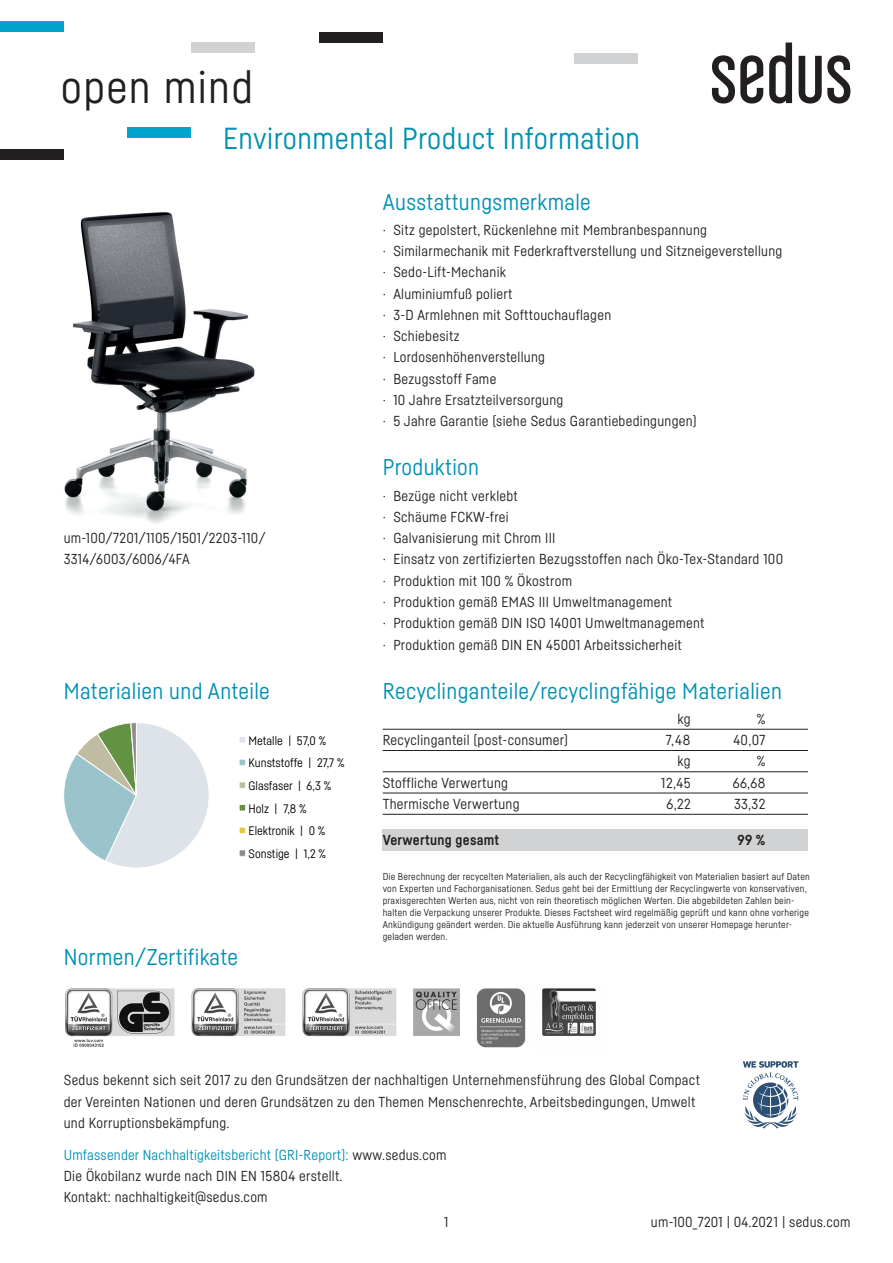
<style>
.page{position:relative;width:893px;height:1263px;background:#fff}
.page>*{position:absolute;margin:0;border:0;box-sizing:border-box;transform-origin:0 0}
.t1{font:45px "Sedus Sans";letter-spacing:.03em;color:#231f20}
.t2{font:30px "Sedus Sans";letter-spacing:.015em;color:#0091b2}
.t3{font:22.5px "Sedus Sans";letter-spacing:.015em;color:#0091b2}
.t4{font:14.25px/21.3px "Sedus Sans";letter-spacing:.02em;color:#231f20}
.t5{font:700 14.25px "Sedus Sans";letter-spacing:.02em;color:#231f20}
.t6{font:12.15px/22.6px "Sedus Sans";color:#000}
.t7{font:9.75px/12px "Sedus Sans";letter-spacing:.02em;color:#231f20}
.s1{color:#0091b2}
</style>
<div class="page">
<div style="left:383px;top:829px;width:425px;height:21px;background:#d1d2d4"></div>
<img style="left:64px;top:212px;width:191px;height:312px">
<svg style="left:712px;top:55px;width:51px;height:49px"></svg>
<svg style="left:769px;top:43px;width:23px;height:61px"></svg>
<svg style="left:799px;top:55px;width:51px;height:49px"></svg>
<img style="left:65px;top:988px;width:531px;height:60px">
<svg style="left:743px;top:1061px;width:55px;height:68px"></svg>
<hr style="left:383px;top:729px;width:425px;height:1px;background:#231f20">
<hr style="left:383px;top:750px;width:425px;height:1px;background:#231f20">
<hr style="left:383px;top:771px;width:425px;height:1px;background:#231f20">
<hr style="left:383px;top:793px;width:425px;height:1px;background:#231f20">
<hr style="left:383px;top:814px;width:425px;height:1px;background:#231f20">
<div style="left:0;top:21px;width:64px;height:11px;background:#00a5cb"></div>
<div style="left:191px;top:43px;width:64px;height:10px;background:#d1d2d4"></div>
<div style="left:574px;top:53px;width:64px;height:11px;background:#d1d2d4"></div>
<div style="left:128px;top:128px;width:63px;height:10px;background:#00a5cb"></div>
<div style="left:0;top:149px;width:64px;height:10px;background:#231f20"></div>
<div style="left:319px;top:32px;width:64px;height:11px;background:#231f20"></div>
<svg style="left:64px;top:722px;width:182px;height:146px"></svg>
<h1 class="t1" style="left:61px;top:59px;width:194px">open mind</h1>
<h2 class="t2" style="left:223px;top:120px;width:418px">Environmental Product Information</h2>
<h3 class="t3" style="left:383px;top:188px;width:210px">Ausstattungsmerkmale</h3>
<p class="t4" style="left:383px;top:219px;width:401px">· Sitz gepolstert, Rückenlehne mit Membranbespannung<br>· Similarmechanik mit Federkraftverstellung und Sitzneigeverstellung · Sedo-Lift-Mechanik<br>· Aluminiumfuß poliert<br>· 3-D Armlehnen mit Softtouchauflagen<br>· Schiebesitz<br>· Lordosenhöhenverstellung<br>· Bezugsstoff Fame<br>· 10 Jahre Ersatzteilversorgung<br>· 5 Jahre Garantie (siehe Sedus Garantiebedingungen)</p>
<p class="t4" style="left:64px;top:527px;width:203px">um-100/7201/1105/1501/2203-110/<br>3314/6003/6006/4FA</p>
<h3 class="t3" style="left:64px;top:677px;width:207px">Materialien und Anteile</h3>
<p class="t6" style="left:249px;top:729px;width:97px">Metalle | 57,0 %<br>Kunststoffe | 27,7 %<br>Glasfaser | 6,3 %<br>Holz | 7,8 %<br>Elektronik | 0 %<br>Sonstige | 1,2 %</p>
<h3 class="t3" style="left:64px;top:943px;width:176px">Normen/Zertifikate</h3>
<h3 class="t3" style="left:383px;top:454px;width:98px">Produktion</h3>
<p class="t4" style="left:383px;top:485px;width:402px">· Bezüge nicht verklebt<br>· Schäume FCKW-frei<br>· Galvanisierung mit Chrom III<br>· Einsatz von zertifizierten Bezugsstoffen nach Öko-Tex-Standard 100 · Produktion mit 100 % Ökostrom<br>· Produktion gemäß EMAS III Umweltmanagement<br>· Produktion gemäß DIN ISO 14001 Umweltmanagement<br>· Produktion gemäß DIN EN 45001 Arbeitssicherheit</p>
<h3 class="t3" style="left:383px;top:677px;width:401px">Recyclinganteile/recyclingfähige Materialien</h3>
<p class="t4" style="left:678px;top:708px;width:15px">kg</p>
<p class="t4" style="left:757px;top:708px;width:10px">%</p>
<p class="t4" style="left:383px;top:729px;width:187px">Recyclinganteil (post-consumer)</p>
<p class="t4" style="left:666px;top:729px;width:26px">7,48</p>
<p class="t4" style="left:733px;top:729px;width:34px">40,07</p>
<p class="t4" style="left:678px;top:750px;width:15px">kg</p>
<p class="t4" style="left:757px;top:750px;width:10px">%</p>
<p class="t4" style="left:383px;top:772px;width:127px">Stoffliche Verwertung</p>
<p class="t4" style="left:661px;top:772px;width:31px">12,45</p>
<p class="t4" style="left:733px;top:772px;width:34px">66,68</p>
<p class="t4" style="left:383px;top:793px;width:138px">Thermische Verwertung</p>
<p class="t4" style="left:666px;top:793px;width:26px">6,22</p>
<p class="t4" style="left:734px;top:793px;width:33px">33,32</p>
<p class="t5" style="left:383px;top:831px;width:118px">Verwertung gesamt</p>
<p class="t5" style="left:737px;top:831px;width:29px">99 %</p>
<p class="t7" style="left:383px;top:870px;width:429px">Die Berechnung der recycelten Materialien, als auch der Recyclingfähigkeit von Materialien basiert auf Daten von Experten und Fachorganisationen. Sedus geht bei der Ermittlung der Recyclingwerte von konservativen, praxisgerechten Werten aus, nicht von rein theoretisch möglichen Werten. Die abgebildeten Zahlen bein&shy;halten die Verpackung unserer Produkte. Dieses Factsheet wird regelmäßig geprüft und kann ohne vorherige Ankündigung geändert werden. Die aktuelle Ausführung kann jederzeit von unserer Homepage herunter&shy;geladen werden.</p>
<p class="t4" style="left:64px;top:1069px;width:638px">Sedus bekennt sich seit 2017 zu den Grundsätzen der nachhaltigen Unternehmensführung des Global Compact der Vereinten Nationen und deren Grundsätzen zu den Themen Menschenrechte, Arbeitsbedingungen, Umwelt und Korruptionsbekämpfung.</p>
<p class="t4" style="left:64px;top:1144px;width:384px"><span class="s1">Umfassender Nachhaltigkeitsbericht (GRI-Report):</span> www.sedus.com<br>Die Ökobilanz wurde nach DIN EN 15804 erstellt.<br>Kontakt: nachhaltigkeit@sedus.com</p>
<p class="t4" style="left:444px;top:1211px;width:6px">1</p>
<p class="t4" style="left:651px;top:1211px;width:201px">um-100_7201 | 04.2021 | sedus.com</p>
</div>
